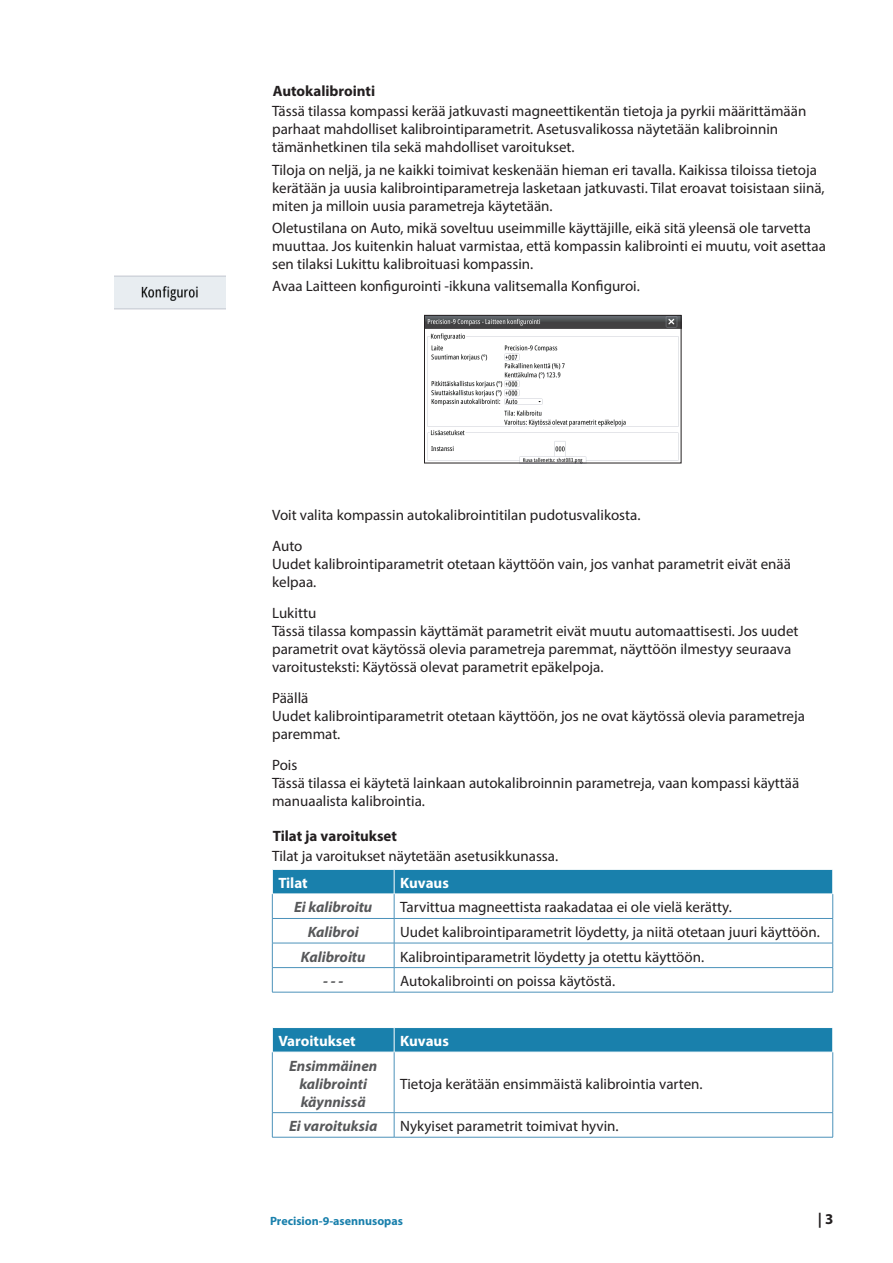
<style>
.page{position:relative;width:893px;height:1263px;background:#fff}
.page>*{position:absolute;margin:0;border:0;box-sizing:border-box;transform-origin:0 0}
.t1{font:15px/18px "Myriad Pro";color:#231f20}
.t2{font:italic 700 15px/18px "Myriad Pro";color:#57585a;text-align:center}
.t3{font:700 15px "Myriad Pro";color:#231f20}
.t4{font:700 15px "Myriad Pro";color:#fff}
.t5{font:700 12px "Myriad Pro";color:#1980ac}
</style>
<div class="page">
<img style="left:426px;top:317px;width:253px;height:144px">
<div style="left:424px;top:315px;width:257px;height:148px;border:1px solid #231f20"></div>
<svg style="left:272px;top:869px;width:561px;height:123px"></svg>
<hr style="left:272px;top:992px;width:122px;height:1px;background:#4c92ba">
<hr style="left:394px;top:992px;width:439px;height:1px;background:#4c92ba">
<svg style="left:272px;top:1027px;width:561px;height:25px;background:#2787b1"></svg>
<hr style="left:272px;top:1052px;width:1px;height:60px;background:#4c92ba">
<hr style="left:394px;top:1052px;width:1px;height:60px;background:#4c92ba">
<hr style="left:832px;top:1052px;width:1px;height:60px;background:#4c92ba">
<hr style="left:272px;top:1112px;width:122px;height:1px;background:#4c92ba">
<svg style="left:272px;top:1113px;width:1px;height:24px"></svg>
<hr style="left:394px;top:1112px;width:439px;height:1px;background:#4c92ba">
<svg style="left:394px;top:1113px;width:1px;height:24px"></svg>
<svg style="left:832px;top:1113px;width:1px;height:24px"></svg>
<hr style="left:272px;top:1137px;width:122px;height:1px;background:#4c92ba">
<hr style="left:394px;top:1137px;width:439px;height:1px;background:#4c92ba">
<img style="left:115px;top:275px;width:110px;height:35px">
<p class="t3" style="left:273px;top:81px;width:104px">Autokalibrointi</p>
<p class="t1" style="left:272px;top:102px;width:536px">Tässä tilassa kompassi kerää jatkuvasti magneettikentän tietoja ja pyrkii määrittämään parhaat mahdolliset kalibrointiparametrit. Asetusvalikossa näytetään kalibroinnin tämänhetkinen tila sekä mahdolliset varoitukset.</p>
<p class="t1" style="left:272px;top:160px;width:554px">Tiloja on neljä, ja ne kaikki toimivat keskenään hieman eri tavalla. Kaikissa tiloissa tietoja kerätään ja uusia kalibrointiparametreja lasketaan jatkuvasti. Tilat eroavat toisistaan siinä, miten ja milloin uusia parametreja käytetään.</p>
<p class="t1" style="left:272px;top:219px;width:555px">Oletustilana on Auto, mikä soveltuu useimmille käyttäjille, eikä sitä yleensä ole tarvetta muuttaa. Jos kuitenkin haluat varmistaa, että kompassin kalibrointi ei muutu, voit asettaa sen tilaksi Lukittu kalibroituasi kompassin.</p>
<p class="t1" style="left:272px;top:277px;width:369px">Avaa Laitteen konfigurointi -ikkuna valitsemalla Konfiguroi.</p>
<p class="t1" style="left:272px;top:500px;width:370px;line-height:30.8px">Voit valita kompassin autokalibrointitilan pudotusvalikosta.<br>Auto</p>
<p class="t1" style="left:272px;top:555px;width:520px">Uudet kalibrointiparametrit otetaan käyttöön vain, jos vanhat parametrit eivät enää kelpaa.</p>
<p class="t1" style="left:272px;top:604px;width:528px">Lukittu<br>Tässä tilassa kompassin käyttämät parametrit eivät muutu automaattisesti. Jos uudet parametrit ovat käytössä olevia parametreja paremmat, näyttöön ilmestyy seuraava varoitusteksti: Käytössä olevat parametrit epäkelpoja.</p>
<p class="t1" style="left:272px;top:688px;width:534px">Päällä<br>Uudet kalibrointiparametrit otetaan käyttöön, jos ne ovat käytössä olevia parametreja paremmat.</p>
<p class="t1" style="left:272px;top:755px;width:529px">Pois<br>Tässä tilassa ei käytetä lainkaan autokalibroinnin parametreja, vaan kompassi käyttää manuaalista kalibrointia.</p>
<p class="t3" style="left:273px;top:826px;width:126px">Tilat ja varoitukset</p>
<p class="t1" style="left:272px;top:846px;width:288px">Tilat ja varoitukset näytetään asetusikkunassa.</p>
<p class="t4" style="left:278px;top:873px;width:31px">Tilat</p>
<p class="t4" style="left:400px;top:873px;width:50px">Kuvaus</p>
<p class="t2" style="left:294px;top:898px;width:80px">Ei kalibroitu</p>
<p class="t1" style="left:400px;top:898px;width:333px">Tarvittua magneettista raakadataa ei ole vielä kerätty.</p>
<p class="t2" style="left:308px;top:922px;width:53px">Kalibroi</p>
<p class="t1" style="left:400px;top:923px;width:421px">Uudet kalibrointiparametrit löydetty, ja niitä otetaan juuri käyttöön.</p>
<p class="t2" style="left:301px;top:947px;width:66px">Kalibroitu</p>
<p class="t1" style="left:400px;top:947px;width:306px">Kalibrointiparametrit löydetty ja otettu käyttöön.</p>
<p class="t2" style="left:323px;top:971px;width:22px">- - -</p>
<p class="t1" style="left:400px;top:972px;width:217px">Autokalibrointi on poissa käytöstä.</p>
<p class="t4" style="left:278px;top:1031px;width:79px">Varoitukset</p>
<p class="t4" style="left:400px;top:1031px;width:50px">Kuvaus</p>
<p class="t2" style="left:289px;top:1056px;width:90px">Ensimmäinen kalibrointi käynnissä</p>
<p class="t1" style="left:400px;top:1074px;width:304px">Tietoja kerätään ensimmäistä kalibrointia varten.</p>
<p class="t2" style="left:289px;top:1117px;width:90px">Ei varoituksia</p>
<p class="t1" style="left:400px;top:1117px;width:220px">Nykyiset parametrit toimivat hyvin.</p>
<p class="t5" style="left:270px;top:1213px;width:134px">Precision-9-asennusopas</p>
<p class="t3" style="left:818px;top:1209px;width:17px">| 3</p>
</div>
